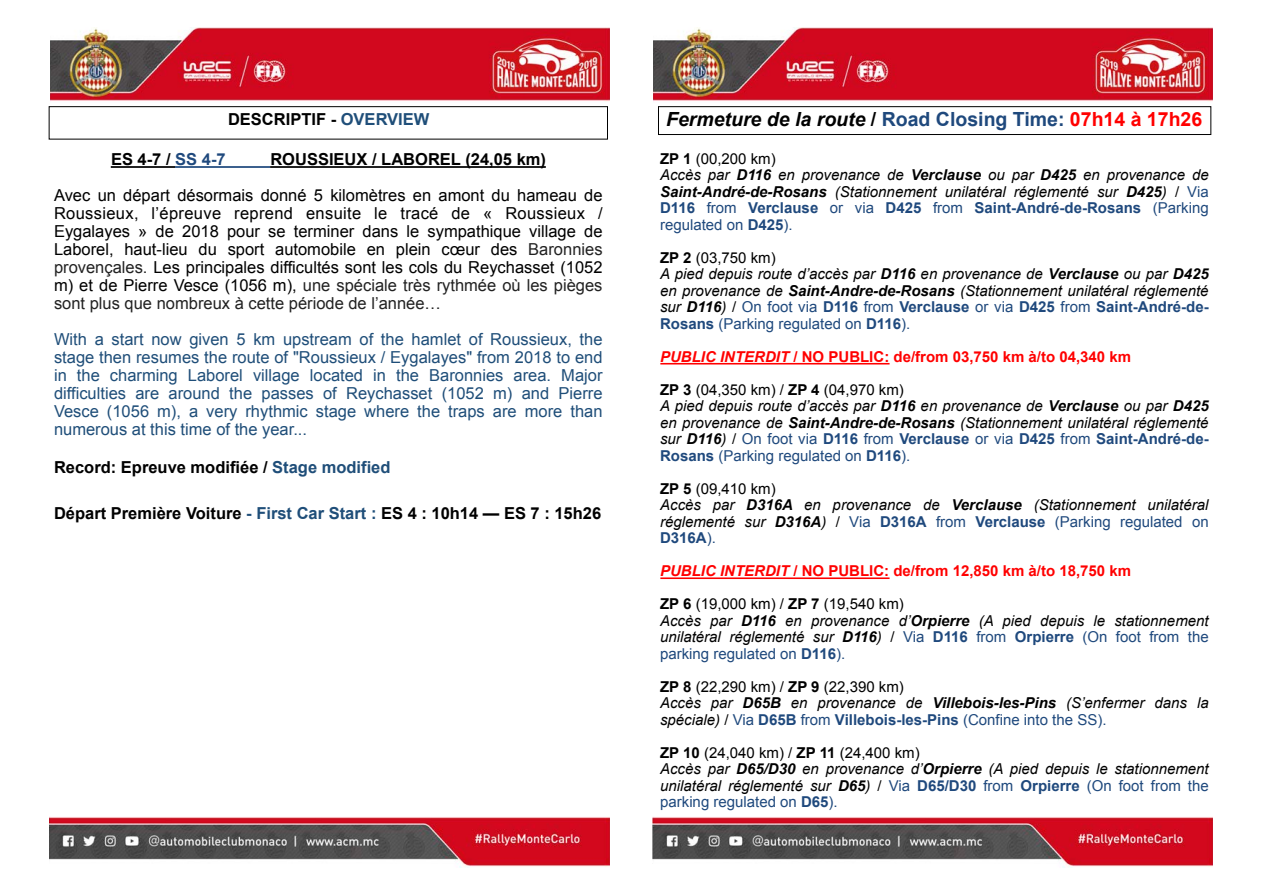
<style>
.page{position:relative;width:1263px;height:893px;background:#fff}
.page>*{position:absolute;margin:0;border:0;box-sizing:border-box;transform-origin:0 0}
.t1{font:italic 700 19.5px "Arial";color:#000}
.t2{font:16.5px/18px "Arial";color:#000;text-align:justify}
.t3{font:16.5px/18px "Arial";color:#1f4e79;text-align:justify}
.t4{font:700 16.5px "Arial";color:#000}
.t5{font:italic 15px/16.5px "Arial";color:#000}
.t6{font:700 15px "Arial";color:#f00}
.s1{color:#1f4e79}
.s2{color:#1f497d}
.s3{color:#222}
.s4{font-style:normal}
.s5{font-style:normal;color:#1f497d}
.s6{font-style:normal;color:#f00}
.s7{font-weight:700;font-style:normal}
.s8{font-weight:700}
.s9{font-weight:700;font-style:normal;color:#1f497d}
.s10{font-style:italic}
</style>
<div class="page">
<hr style="left:111px;top:166px;width:64px;height:2px;background:#000">
<hr style="left:175px;top:166px;width:95px;height:2px;background:#1f497d">
<hr style="left:270px;top:166px;width:276px;height:2px;background:#000">
<div style="left:49px;top:106px;width:559px;height:33px;border:1px solid #000"></div>
<hr style="left:660px;top:363px;width:229px;height:1px;background:#f00">
<hr style="left:660px;top:577px;width:229px;height:2px;background:#f00">
<div style="left:658px;top:106px;width:553px;height:29px;border:1px solid #000"></div>
<img style="left:50px;top:27px;width:559px;height:75px">
<img style="left:49px;top:817px;width:560px;height:50px">
<img style="left:653px;top:27px;width:559px;height:75px">
<img style="left:653px;top:817px;width:559px;height:50px">
<p class="t4" style="left:228px;top:110px;width:203px">DESCRIPTIF - <span class="s1">OVERVIEW</span></p>
<p class="t4" style="left:111px;top:150px;width:116px">ES 4-7 / <span class="s2">SS 4-7</span></p>
<p class="t4" style="left:270px;top:150px;width:277px">ROUSSIEUX / LABOREL (24,05 km)</p>
<p class="t2" style="left:54px;top:187px;width:550px">Avec un départ désormais donné 5 kilomètres en amont du hameau de Roussieux, l’épreuve reprend ensuite le tracé de « Roussieux / Eygalayes » de 2018 pour se terminer dans le sympathique village de Laborel, haut-lieu du sport automobile en plein cœur des <span class="s3">Baronnies provençales.</span> Les principales difficultés sont les cols du Reychasset (1052 m) et de Pierre Vesce (1056 m), <span class="s3">une spéciale très rythmée où les pièges sont plus que nombreux à cette période de l’année…</span></p>
<p class="t3" style="left:54px;top:331px;width:550px">With a start now given 5 km upstream of the hamlet of Roussieux, the stage then resumes the route of "Roussieux / Eygalayes" from 2018 to end in the charming Laborel village located in the Baronnies area. Major difficulties are around the passes of Reychasset (1052 m) and Pierre Vesce (1056 m), a very rhythmic stage where the traps are more than numerous at this time of the year...</p>
<p class="t4" style="left:54px;top:458px;width:338px">Record: Epreuve modifiée / <span class="s1">Stage modified</span></p>
<p class="t4" style="left:54px;top:505px;width:549px">Départ Première Voiture <span class="s1">- First Car Start :</span> ES 4 : 10h14 — ES 7 : 15h26</p>
<h1 class="t1" style="left:666px;top:109px;width:538px">Fermeture de la route <span class="s4">/</span> <span class="s5">Road Closing Time:</span> <span class="s6">07h14 à 17h26</span></h1>
<p class="t5" style="left:660px;top:150px;width:550px"><span class="s7">ZP 1</span> <span class="s4">(00,200 km)<br></span>Accès par <span class="s8">D116</span> en provenance de <span class="s8">Verclause</span> ou par <span class="s8">D425</span> en provenance de <span class="s8">Saint-André-de-Rosans</span> (Stationnement unilatéral réglementé sur <span class="s8">D425</span>) <span class="s4">/</span> <span class="s5">Via </span><span class="s9">D116</span> <span class="s5">from</span> <span class="s9">Verclause</span> <span class="s5">or via</span> <span class="s9">D425</span> <span class="s5">from</span> <span class="s9">Saint-André-de-Rosans</span> <span class="s5">(Parking regulated on</span> <span class="s9">D425</span><span class="s5">).</span></p>
<p class="t5" style="left:660px;top:249px;width:550px"><span class="s7">ZP 2</span> <span class="s4">(03,750 km)<br></span>A pied depuis route d’accès par <span class="s8">D116</span> en provenance de <span class="s8">Verclause</span> ou par <span class="s8">D425 </span>en provenance de <span class="s8">Saint-Andre-de-Rosans</span> (Stationnement unilatéral réglementé sur <span class="s8">D116</span>) <span class="s4">/</span> <span class="s5">On foot via</span> <span class="s9">D116</span> <span class="s5">from</span> <span class="s9">Verclause</span> <span class="s5">or via</span> <span class="s9">D425</span> <span class="s5">from</span> <span class="s9">Saint-André-de-Rosans</span> <span class="s5">(Parking regulated on</span> <span class="s9">D116</span><span class="s5">).</span></p>
<p class="t6" style="left:660px;top:348px;width:472px"><span class="s10">PUBLIC INTERDIT</span> / NO PUBLIC: de/from 03,750 km à/to 04,340 km</p>
<p class="t5" style="left:660px;top:381px;width:550px"><span class="s7">ZP 3</span> <span class="s4">(04,350 km) /</span> <span class="s7">ZP 4</span> <span class="s4">(04,970 km)<br></span>A pied depuis route d’accès par <span class="s8">D116</span> en provenance de <span class="s8">Verclause</span> ou par <span class="s8">D425 </span>en provenance de <span class="s8">Saint-Andre-de-Rosans</span> (Stationnement unilatéral réglementé sur <span class="s8">D116</span>) <span class="s4">/</span> <span class="s5">On foot via</span> <span class="s9">D116</span> <span class="s5">from</span> <span class="s9">Verclause</span> <span class="s5">or via</span> <span class="s9">D425</span> <span class="s5">from</span> <span class="s9">Saint-André-de-Rosans</span> <span class="s5">(Parking regulated on</span> <span class="s9">D116</span><span class="s5">).</span></p>
<p class="t5" style="left:660px;top:480px;width:550px"><span class="s7">ZP 5</span> <span class="s4">(09,410 km)<br></span>Accès par <span class="s8">D316A</span> en provenance de <span class="s8">Verclause</span> (Stationnement unilatéral réglementé sur <span class="s8">D316A</span>) <span class="s4">/</span> <span class="s5">Via</span> <span class="s9">D316A</span> <span class="s5">from</span> <span class="s9">Verclause</span> <span class="s5">(Parking regulated on </span><span class="s9">D316A</span><span class="s5">).</span></p>
<p class="t6" style="left:660px;top:563px;width:472px"><span class="s10">PUBLIC INTERDIT</span> / NO PUBLIC: de/from 12,850 km à/to 18,750 km</p>
<p class="t5" style="left:660px;top:596px;width:550px"><span class="s7">ZP 6</span> <span class="s4">(19,000 km) /</span> <span class="s7">ZP 7</span> <span class="s4">(19,540 km)<br></span>Accès par <span class="s8">D116</span> en provenance d’<span class="s8">Orpierre</span> (A pied depuis le stationnement unilatéral réglementé sur <span class="s8">D116</span>) <span class="s4">/</span> <span class="s5">Via</span> <span class="s9">D116</span> <span class="s5">from</span> <span class="s9">Orpierre</span> <span class="s5">(On foot from the parking regulated on</span> <span class="s9">D116</span><span class="s5">).</span></p>
<p class="t5" style="left:660px;top:678px;width:550px"><span class="s7">ZP 8</span> <span class="s4">(22,290 km) /</span> <span class="s7">ZP 9</span> <span class="s4">(22,390 km)<br></span>Accès par <span class="s8">D65B</span> en provenance de <span class="s8">Villebois-les-Pins</span> (S’enfermer dans la spéciale) <span class="s4">/</span> <span class="s5">Via</span> <span class="s9">D65B</span> <span class="s5">from</span> <span class="s9">Villebois-les-Pins</span> <span class="s5">(Confine into the SS).</span></p>
<p class="t5" style="left:660px;top:744px;width:550px"><span class="s7">ZP 10</span> <span class="s4">(24,040 km) /</span> <span class="s7">ZP 11</span> <span class="s4">(24,400 km)<br></span>Accès par <span class="s8">D65/D30</span> en provenance d’<span class="s8">Orpierre</span> (A pied depuis le stationnement unilatéral réglementé sur <span class="s8">D65</span>) <span class="s4">/</span> <span class="s5">Via</span> <span class="s9">D65/D30</span> <span class="s5">from</span> <span class="s9">Orpierre</span> <span class="s5">(On foot from the parking regulated on</span> <span class="s9">D65</span><span class="s5">).</span></p>
</div>
